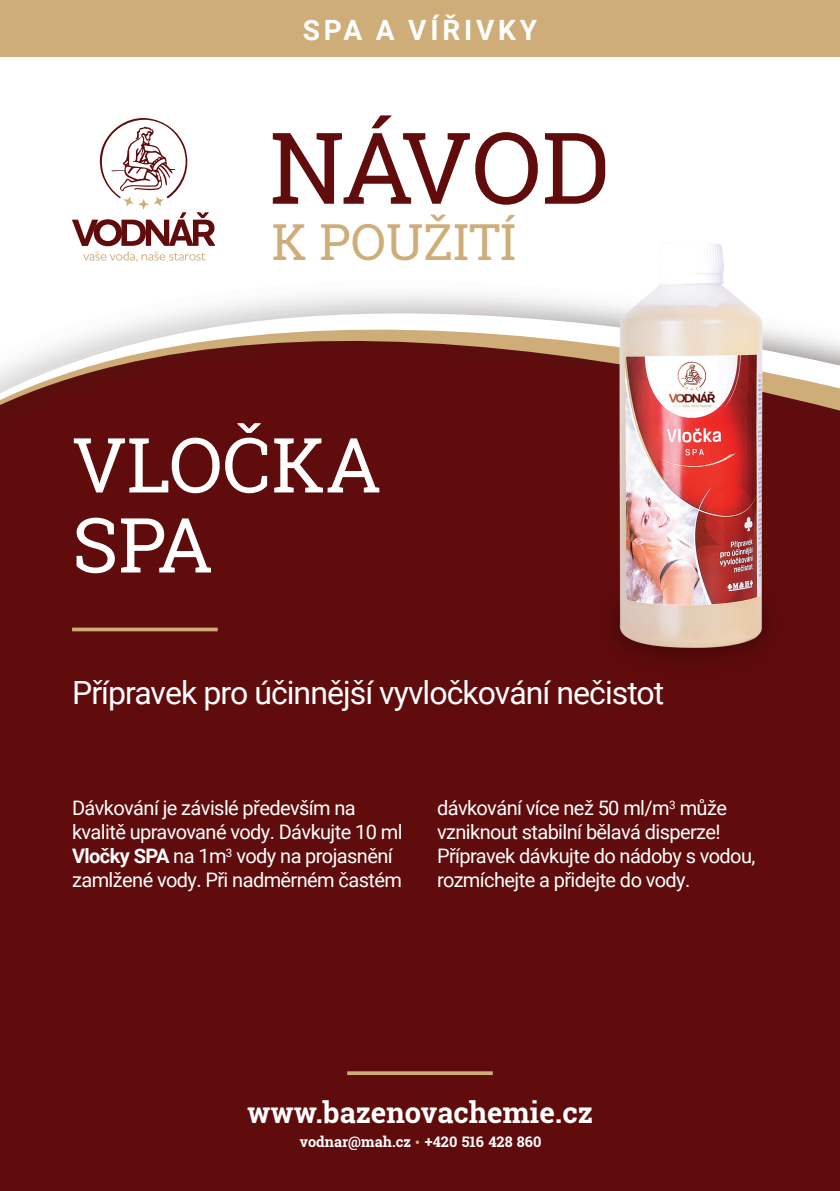
<style>
.page{position:relative;width:840px;height:1191px;background:#fff}
.page>*{position:absolute;margin:0;border:0;box-sizing:border-box;transform-origin:0 0}
.t1{font:99.2px "Roboto Slab";letter-spacing:-.025em;color:#600b0c}
.t2{font:76px "Roboto Slab";color:#fff}
.t3{font:49.6px "Roboto Slab";color:#cfad78}
.t4{font:32px "Roboto";letter-spacing:-.03em;color:#fff}
.t5{font:700 29.2px "Roboto Slab";color:#fff}
.t6{font:700 28px "Roboto";letter-spacing:.135em;color:#fff}
.t7{font:20px/24px "Roboto";letter-spacing:-.03em;color:#fff}
.t8{font:700 14.6px "Roboto Slab";color:#fff}
.s1{font-weight:700}
</style>
<div class="page">
<div style="left:0;top:0;width:839px;height:57px;background:#cfad78"></div>
<div style="left:0;top:591px;width:839px;height:600px;background:#600b0c"></div>
<div style="left:0;top:533px;width:606px;height:58px;background:#600b0c"></div>
<div style="left:779px;top:533px;width:60px;height:58px;background:#600b0c"></div>
<svg style="left:0;top:294px;width:839px;height:234px;fill:#600b0c"></svg>
<svg style="left:72px;top:118px;width:143px;height:144px"></svg>
<div style="left:596px;top:563px;width:187px;height:121px;background:#5f0a0b"></div>
<img style="left:606px;top:243px;width:173px;height:422px">
<svg style="left:347px;top:1071px;width:145px;height:4px"></svg>
<svg style="left:72px;top:627px;width:145px;height:4px"></svg>
<svg style="left:415px;top:1140px;width:4px;height:4px"></svg>
<p class="t6" style="left:303px;top:10px;width:235px">SPA A VÍŘIVKY</p>
<p class="t1" style="left:269px;top:100px;width:342px">NÁVOD</p>
<p class="t3" style="left:272px;top:208px;width:246px">K POUŽITÍ</p>
<p class="t2" style="left:72px;top:413px;width:310px">VLOČKA</p>
<p class="t2" style="left:72px;top:493px;width:142px">SPA</p>
<p class="t4" style="left:72px;top:670px;width:593px">Přípravek pro účinnější vyvločkování nečistot</p>
<p class="t7" style="left:72px;top:795px;width:332px">Dávkování je závislé především na kvalitě upravované vody. Dávkujte 10 ml <span class="s1">Vločky SPA</span> na 1m<sup>3</sup> vody na projasnění zamlžené vody. Při nadměrném častém</p>
<p class="t7" style="left:437px;top:795px;width:320px">dávkování více než 50 ml/m<sup>3</sup> může vzniknout stabilní bělavá disperze!<br>Přípravek dávkujte do nádoby s vodou, rozmíchejte a přidejte do vody.</p>
<p class="t5" style="left:247px;top:1092px;width:347px">www.bazenovachemie.cz</p>
<p class="t8" style="left:299px;top:1131px;width:113px">vodnar@mah.cz</p>
<p class="t8" style="left:424px;top:1131px;width:118px">+420 516 428 860</p>
</div>
